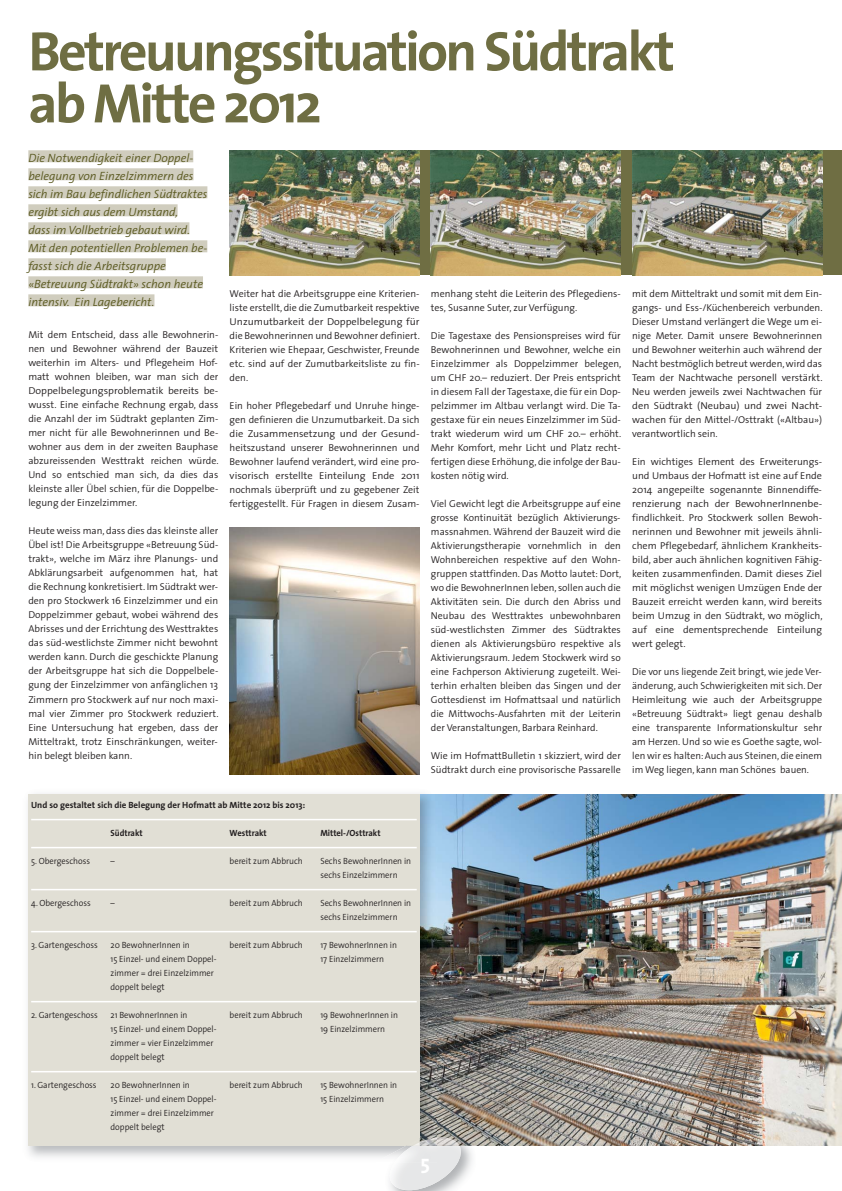
<style>
.page{position:relative;width:842px;height:1191px;background:#fff}
.page>*{position:absolute;margin:0;border:0;box-sizing:border-box;transform-origin:0 0}
.t1{font:700 56px/52px "The Sans";letter-spacing:-.05em;color:#6f6e43}
.t2{font:21px "The Sans Bold Caps";color:#fff}
.t3{font:italic 300 12px/18px "The Sans";color:#59581f}
.t4{font:300 10px/14px "The Sans";color:#231f20;text-align:justify}
.t5{font:300 9px/14px "The Sans";color:#231f20;scale:.95 1}
.t6{font:700 9px "The Sans";color:#231f20}
.t7{font:700 9px "The Sans";color:#231f20;scale:.95 1}
</style>
<div class="page">
<img style="left:437px;top:794px;width:405px;height:351px">
<div style="left:230px;top:150px;width:612px;height:125px;background:#6f6e43"></div>
<img style="left:420px;top:794px;width:17px;height:335px">
<div style="left:28px;top:794px;width:392px;height:351px;background:#e1dfd5"></div>
<div style="left:28px;top:150px;width:165px;height:12px;background:#d0cdbe"></div>
<div style="left:28px;top:168px;width:166px;height:12px;background:#d0cdbe"></div>
<div style="left:28px;top:186px;width:179px;height:12px;background:#d0cdbe"></div>
<div style="left:28px;top:204px;width:150px;height:12px;background:#d0cdbe"></div>
<div style="left:28px;top:222px;width:161px;height:12px;background:#d0cdbe"></div>
<div style="left:28px;top:240px;width:179px;height:12px;background:#d0cdbe"></div>
<div style="left:28px;top:258px;width:138px;height:12px;background:#d0cdbe"></div>
<div style="left:28px;top:276px;width:175px;height:12px;background:#d0cdbe"></div>
<div style="left:28px;top:294px;width:126px;height:12px;background:#d0cdbe"></div>
<img style="left:230px;top:150px;width:190px;height:125px">
<img style="left:431px;top:150px;width:190px;height:125px">
<hr style="left:31px;top:819px;width:386px;height:1px;background:#fff">
<hr style="left:31px;top:847px;width:386px;height:1px;background:#fff">
<hr style="left:31px;top:889px;width:386px;height:1px;background:#fff">
<hr style="left:31px;top:931px;width:386px;height:1px;background:#fff">
<hr style="left:31px;top:1001px;width:386px;height:1px;background:#fff">
<hr style="left:31px;top:1071px;width:386px;height:1px;background:#fff">
<img style="left:372px;top:1145px;width:119px;height:46px">
<img style="left:437px;top:1117px;width:38px;height:28px">
<img style="left:374px;top:1145px;width:15px;height:17px">
<img style="left:420px;top:1129px;width:17px;height:8px">
<img style="left:419px;top:1137px;width:40px;height:8px">
<img style="left:389px;top:1145px;width:72px;height:45px">
<img style="left:394px;top:1145px;width:43px;height:17px">
<img style="left:230px;top:527px;width:190px;height:247px">
<img style="left:632px;top:150px;width:190px;height:125px">
<h1 class="t1" style="left:28px;top:31px;width:648px">Betreuungssituation Südtrakt ab Mitte 2012</h1>
<p class="t3" style="left:28px;top:150px;width:181px">Die Notwendigkeit einer Doppel&shy;belegung von Einzelzimmern des sich im Bau befindlichen Südtraktes ergibt sich aus dem Umstand,<br>dass im Vollbetrieb gebaut wird.<br>Mit den potentiellen Problemen be&shy;fasst sich die Arbeitsgruppe «Betreuung Südtrakt» schon heute intensiv. Ein Lagebericht.</p>
<p class="t4" style="left:28px;top:329px;width:192px">Mit dem Entscheid, dass alle Bewohnerin&shy;nen und Bewohner während der Bauzeit weiterhin im Alters- und Pflegeheim Hof&shy;matt wohnen bleiben, war man sich der Doppelbelegungsproblematik bereits be&shy;wusst. Eine einfache Rechnung ergab, dass die Anzahl der im Südtrakt geplanten Zim&shy;mer nicht für alle Bewohnerinnen und Be&shy;wohner aus dem in der zweiten Bauphase abzureissenden Westtrakt reichen würde.<br>Und so entschied man sich, da dies das kleinste aller Übel schien, für die Doppelbe&shy;legung der Einzelzimmer.</p>
<p class="t4" style="left:28px;top:525px;width:192px">Heute weiss man, dass dies das kleinste aller Übel ist! Die Arbeitsgruppe «Betreuung Süd&shy;trakt», welche im März ihre Planungs- und Abklärungsarbeit aufgenommen hat, hat die Rechnung konkretisiert. Im Südtrakt wer&shy;den pro Stockwerk 16 Einzelzimmer und ein Doppelzimmer gebaut, wobei während des Abrisses und der Errichtung des Westtraktes das süd-westlichste Zimmer nicht bewohnt werden kann. Durch die geschickte Planung der Arbeitsgruppe hat sich die Doppelbele&shy;gung der Einzelzimmer von anfänglichen 13<br>Zimmern pro Stockwerk auf nur noch maxi&shy;mal vier Zimmer pro Stockwerk reduziert.<br>Eine Untersuchung hat ergeben, dass der Mitteltrakt, trotz Einschränkungen, weiter&shy;hin belegt bleiben kann.</p>
<p class="t6" style="left:31px;top:801px;width:275px">Und so gestaltet sich die Belegung der Hofmatt ab Mitte 2012 bis 2013:</p>
<p class="t7" style="left:111px;top:829px;width:35px">Südtrakt</p>
<p class="t7" style="left:230px;top:829px;width:41px">Westtrakt</p>
<p class="t7" style="left:320px;top:829px;width:65px">Mittel-/Osttrakt</p>
<p class="t5" style="left:31px;top:854px;width:63px">5. Obergeschoss</p>
<p class="t5" style="left:111px;top:854px;width:6px">–</p>
<p class="t5" style="left:230px;top:854px;width:79px">bereit zum Abbruch</p>
<p class="t5" style="left:320px;top:854px;width:97px">Sechs BewohnerInnen in sechs Einzelzimmern</p>
<p class="t5" style="left:31px;top:896px;width:64px">4. Obergeschoss</p>
<p class="t5" style="left:111px;top:896px;width:6px">–</p>
<p class="t5" style="left:230px;top:896px;width:79px">bereit zum Abbruch</p>
<p class="t5" style="left:320px;top:896px;width:97px">Sechs BewohnerInnen in sechs Einzelzimmern</p>
<p class="t5" style="left:31px;top:938px;width:72px">3. Gartengeschoss</p>
<p class="t5" style="left:111px;top:938px;width:85px">20 BewohnerInnen in</p>
<p class="t5" style="left:230px;top:938px;width:79px">bereit zum Abbruch</p>
<p class="t5" style="left:320px;top:938px;width:82px">17 BewohnerInnen in</p>
<p class="t5" style="left:111px;top:952px;width:113px">15 Einzel- und einem Doppel-</p>
<p class="t5" style="left:320px;top:952px;width:69px">17 Einzelzimmern</p>
<p class="t5" style="left:111px;top:966px;width:110px">zimmer = drei Einzelzimmer doppelt belegt</p>
<p class="t5" style="left:31px;top:1008px;width:72px">2. Gartengeschoss</p>
<p class="t5" style="left:111px;top:1008px;width:82px">21 BewohnerInnen in</p>
<p class="t5" style="left:230px;top:1008px;width:79px">bereit zum Abbruch</p>
<p class="t5" style="left:320px;top:1008px;width:83px">19 BewohnerInnen in</p>
<p class="t5" style="left:111px;top:1022px;width:113px">15 Einzel- und einem Doppel-</p>
<p class="t5" style="left:320px;top:1022px;width:70px">19 Einzelzimmern</p>
<p class="t5" style="left:111px;top:1036px;width:110px">zimmer = vier Einzelzimmer doppelt belegt</p>
<p class="t5" style="left:31px;top:1078px;width:70px">1. Gartengeschoss</p>
<p class="t5" style="left:111px;top:1078px;width:85px">20 BewohnerInnen in</p>
<p class="t5" style="left:230px;top:1078px;width:79px">bereit zum Abbruch</p>
<p class="t5" style="left:320px;top:1078px;width:82px">15 BewohnerInnen in</p>
<p class="t5" style="left:111px;top:1092px;width:113px">15 Einzel- und einem Doppel-</p>
<p class="t5" style="left:320px;top:1092px;width:69px">15 Einzelzimmern</p>
<p class="t5" style="left:111px;top:1106px;width:110px">zimmer = drei Einzelzimmer doppelt belegt</p>
<h2 class="t2" style="left:420px;top:1153px;width:11px">5</h2>
<p class="t4" style="left:431px;top:287px;width:191px">menhang steht die Leiterin des Pflegediens&shy;tes, Susanne Suter, zur Verfügung.</p>
<p class="t4" style="left:431px;top:329px;width:192px">Die Tagestaxe des Pensionspreises wird für Bewohnerinnen und Bewohner, welche ein Einzelzimmer als Doppelzimmer belegen, um CHF 20.– reduziert. Der Preis entspricht in diesem Fall der Tagestaxe, die für ein Dop&shy;pelzimmer im Altbau verlangt wird. Die Ta&shy;gestaxe für ein neues Einzelzimmer im Süd&shy;trakt wiederum wird um CHF 20.– erhöht.<br>Mehr Komfort, mehr Licht und Platz recht&shy;fertigen diese Erhöhung, die infolge der Bau&shy;kosten nötig wird.</p>
<p class="t4" style="left:431px;top:497px;width:192px">Viel Gewicht legt die Arbeitsgruppe auf eine grosse Kontinuität bezüglich Aktivierungs&shy;massnahmen. Während der Bauzeit wird die Aktivierungstherapie vornehmlich in den Wohnbereichen respektive auf den Wohn&shy;gruppen stattfinden. Das Motto lautet: Dort, wo die BewohnerInnen leben, sollen auch die Aktivitäten sein. Die durch den Abriss und Neubau des Westtraktes unbewohn baren süd-westlichsten Zimmer des Südtraktes dienen als Aktivierungsbüro respektive als Aktivierungsraum. Jedem Stockwerk wird so eine Fachperson Aktivierung zugeteilt. Wei&shy;terhin erhalten bleiben das Singen und der Gottesdienst im Hofmattsaal und natürlich die Mittwochs-Ausfahrten mit der Leiterin der Veranstaltungen, Barbara Reinhard.</p>
<p class="t4" style="left:431px;top:749px;width:191px">Wie im HofmattBulletin 1 skizziert, wird der<br>Südtrakt durch eine provisorische Passarelle</p>
<p class="t4" style="left:230px;top:287px;width:192px">Weiter hat die Arbeitsgruppe eine Kriterien&shy;liste erstellt, die die Zumutbarkeit respektive Unzumutbarkeit der Doppelbelegung für die Bewohnerinnen und Bewohner definiert.<br>Kriterien wie Ehepaar, Geschwister, Freunde etc. sind auf der Zumutbarkeitsliste zu fin&shy;den.</p>
<p class="t4" style="left:230px;top:399px;width:191px">Ein hoher Pflegebedarf und Unruhe hinge&shy;gen definieren die Unzumutbarkeit. Da sich die Zusammensetzung und der Gesund&shy;heitszustand unserer Bewohnerinnen und Bewohner laufend verändert, wird eine pro&shy;visorisch erstellte Einteilung Ende 2011 nochmals überprüft und zu gegebener Zeit fertiggestellt. Für Fragen in diesem Zusam-</p>
<p class="t4" style="left:632px;top:287px;width:192px">mit dem Mitteltrakt und somit mit dem Ein&shy;gangs- und Ess-/Küchenbereich verbunden.<br>Dieser Umstand verlängert die Wege um ei&shy;nige Meter. Damit unsere Bewohnerinnen und Bewohner weiterhin auch während der Nacht bestmöglich betreut werden, wird das Team der Nachtwache personell verstärkt.<br>Neu werden jeweils zwei Nachtwachen für den Südtrakt (Neubau) und zwei Nacht&shy;wachen für den Mittel-/Osttrakt («Altbau») verantwortlich sein.</p>
<p class="t4" style="left:632px;top:455px;width:192px">Ein wichtiges Element des Erweiterungs&shy;und Umbaus der Hofmatt ist eine auf Ende 2014 angepeilte sogenannte Binnendiffe&shy;renzierung nach der BewohnerInnenbe&shy;findlichkeit. Pro Stockwerk sollen Bewoh&shy;nerinnen und Bewohner mit jeweils ähnli&shy;chem Pflegebedarf, ähnlichem Krankheits&shy;bild, aber auch ähnlichen kognitiven Fähig&shy;keiten zusammenfinden. Damit dieses Ziel mit möglichst wenigen Umzügen Ende der Bauzeit erreicht werden kann, wird bereits beim Umzug in den Südtrakt, wo möglich, auf eine dementsprechende Einteilung wert gelegt.</p>
<p class="t4" style="left:632px;top:665px;width:191px">Die vor uns liegende Zeit bringt, wie jede Ver&shy;änderung, auch Schwierigkeiten mit sich. Der Heimleitung wie auch der Arbeitsgruppe «Betreuung Südtrakt» liegt genau deshalb eine transparente Informationskultur sehr am Herzen. Und so wie es Goethe sagte, wol&shy;len wir es halten: Auch aus Steinen, die einem im Weg liegen, kann man Schönes bauen.</p>
</div>
